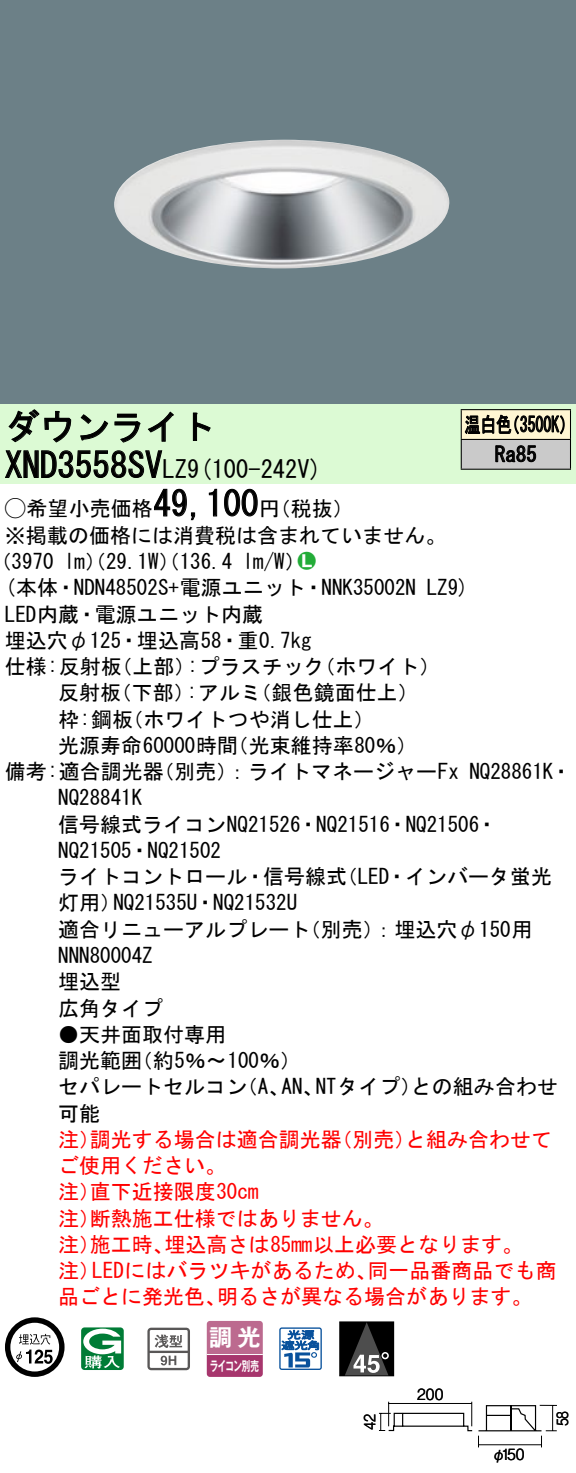
<style>
.page{position:relative;width:576px;height:1473px;background:#fff}
.page>*{position:absolute;margin:0;border:0;box-sizing:border-box;transform-origin:0 0}
.t1{font:35px "MS Gothic";color:#000}
.t2{font:24.5px "MS Gothic";color:#000}
.t3{font:23.1px "Gothic MB101 Pro De Bold 90 pv RKSJ H";color:#fff}
.t4{font:21px/26.2px "MS Gothic";color:#000}
.t5{font:21px/26.2px "MS Gothic";color:#f00}
.t6{font:21px/29.8px "MS Gothic";color:#000;scale:.75 1}
.t7{font:21px "Ford Classification 1";color:#23ac38}
.t8{font:15.4px "Gothic BBB Pro Medium 90 pv RKSJ H";color:#000;scale:.9 1}
.t9{font:15.4px "Gothic BBB Pro Medium 90 pv RKSJ H";color:#000;scale:.81 1}
.t10{font:15.4px "Gothic BBB Pro Medium 90 pv RKSJ H";color:#000;scale:.85 1}
.t11{font:13.3px "Gothic MB101 Pro De Bold 90 pv RKSJ H";letter-spacing:-.05em;color:#fff;scale:.65 1}
.s1{font-size:24.5px}
.s2{font-family:"Ford Classification 1"}
.s3{color:#fff}
</style>
<div class="page">
<div style="left:0;top:0;width:575px;height:404px;background:#6c8087"></div>
<img style="left:114px;top:140px;width:336px;height:129px">
<div style="left:0;top:404px;width:575px;height:79px;background:#dcfad4"></div>
<svg style="left:8px;top:409px;width:64px;height:34px"></svg>
<svg style="left:80px;top:413px;width:60px;height:30px"></svg>
<svg style="left:147px;top:411px;width:26px;height:31px"></svg>
<svg style="left:192px;top:412px;width:19px;height:29px"></svg>
<svg style="left:5px;top:450px;width:158px;height:28px"></svg>
<svg style="left:154px;top:488px;width:42px;height:32px"></svg>
<svg style="left:208px;top:488px;width:9px;height:29px"></svg>
<svg style="left:224px;top:488px;width:34px;height:29px"></svg>
<svg style="left:5px;top:1317px;width:59px;height:59px"></svg>
<svg style="left:81px;top:1327px;width:43px;height:42px"></svg>
<svg style="left:147px;top:1327px;width:43px;height:42px"></svg>
<svg style="left:206px;top:1320px;width:56px;height:56px;background:#b75d87"></svg>
<hr style="left:207px;top:1353px;width:55px;height:1px;background:#fff">
<svg style="left:279px;top:1327px;width:43px;height:42px"></svg>
<div style="left:339px;top:1321px;width:54px;height:54px;background:#000"></div>
<svg style="left:344px;top:1321px;width:44px;height:54px"></svg>
<div style="left:461px;top:409px;width:109px;height:30px;background:#fff6d2"></div>
<div style="left:461px;top:439px;width:109px;height:30px;background:#cacaca"></div>
<hr style="left:460px;top:409px;width:110px;height:1px;background:#000">
<hr style="left:569px;top:410px;width:2px;height:29px;background:#000">
<hr style="left:460px;top:439px;width:110px;height:1px;background:#000">
<hr style="left:569px;top:440px;width:2px;height:28px;background:#000">
<hr style="left:460px;top:468px;width:110px;height:2px;background:#000">
<svg style="left:460px;top:410px;width:104px;height:58px"></svg>
<svg style="left:379px;top:1401px;width:177px;height:46px"></svg>
<h1 class="t1" style="left:5px;top:409px;width:212px">ダウンライト</h1>
<p class="t2" style="left:187px;top:456px;width:136px">(9 100-242 (V</p>
<h1 class="t1" style="left:5px;top:447px;width:184px">XND3558SV<span class="s1">LZ</span></h1>
<h1 class="t1" style="left:153px;top:486px;width:106px">49,100</h1>
<p class="t4" style="left:5px;top:495px;width:442px"><span class="s2">A</span>希望小売価格<br>※掲載の価格には消費税は含まれていません。</p>
<p class="t7" style="left:298px;top:550px;width:19px">2<span class="s3">7</span></p>
<p class="t4" style="left:259px;top:495px;width:96px">（円税抜(</p>
<p class="t4" style="left:243px;top:548px;width:64px">l m (W/</p>
<p class="t4" style="left:-9px;top:548px;width:65px">（3970</p>
<p class="t4" style="left:64px;top:548px;width:169px">lm）（29.1 ）（W 136.4</p>
<p class="t6" style="left:494px;top:409px;width:57px;text-indent:-30px">温白色<br>Ra85</p>
<p class="t6" style="left:504px;top:409px;width:96px">（3500 (K</p>
<p class="t4" style="left:5px;top:574px;width:412px">(本体・NDN48502 +S 電源ユニット・NNK35002N</p>
<p class="t4" style="left:5px;top:600px;width:259px">LED内蔵・電源ユニット内蔵</p>
<p class="t4" style="left:5px;top:627px;width:308px">埋込穴φ125・埋込高58・重0.7kg</p>
<p class="t4" style="left:314px;top:653px;width:127px">（ホワイト(</p>
<p class="t4" style="left:426px;top:574px;width:44px">LZ (9</p>
<p class="t4" style="left:187px;top:653px;width:139px">:プラスチック</p>
<p class="t4" style="left:5px;top:653px;width:118px">仕様:反射板</p>
<p class="t4" style="left:111px;top:653px;width:85px">（上部）</p>
<p class="t4" style="left:58px;top:679px;width:64px">反射板</p>
<p class="t4" style="left:111px;top:679px;width:85px">（下部）</p>
<p class="t4" style="left:187px;top:679px;width:76px">:アルミ</p>
<p class="t4" style="left:250px;top:679px;width:169px">（銀色鏡面仕上(</p>
<p class="t4" style="left:58px;top:705px;width:76px">枠:鋼板</p>
<p class="t4" style="left:122px;top:705px;width:253px">（ホワイトつや消し仕上(</p>
<p class="t4" style="left:58px;top:732px;width:181px">光源寿命60000時間</p>
<p class="t4" style="left:227px;top:732px;width:191px">（光束維持率80％(</p>
<p class="t4" style="left:153px;top:758px;width:307px">（別売：）ライトマネージャーFx</p>
<p class="t4" style="left:5px;top:758px;width:160px">備考:適合調光器</p>
<p class="t4" style="left:58px;top:784px;width:85px">NQ28841K</p>
<p class="t4" style="left:58px;top:810px;width:441px">信号線式ライコンNQ21526・NQ21516・NQ21506・</p>
<p class="t4" style="left:58px;top:837px;width:164px">NQ21505・NQ21502</p>
<p class="t4" style="left:336px;top:863px;width:217px">（LED・インバータ蛍光</p>
<p class="t4" style="left:469px;top:758px;width:104px">NQ28861 ・K</p>
<p class="t4" style="left:58px;top:863px;width:290px;text-align:center">ライトコントロール・信号線式<br>NQ21535 ・U NQ21532U</p>
<p class="t4" style="left:58px;top:889px;width:64px">灯用）</p>
<p class="t4" style="left:58px;top:915px;width:253px">適合リニューアルプレート<br>NNN80004Z<br>埋込型<br>広角タイプ</p>
<p class="t4" style="left:132px;top:1020px;width:171px;text-indent:-73px">●天井面取付専用<br>（約5％〜100％(</p>
<p class="t4" style="left:300px;top:915px;width:234px">（別売：）埋込穴φ150用</p>
<p class="t4" style="left:58px;top:1047px;width:85px">調光範囲</p>
<p class="t4" style="left:315px;top:1073px;width:107px">NTタイプ）</p>
<p class="t4" style="left:411px;top:1073px;width:148px">との組み合わせ</p>
<p class="t4" style="left:58px;top:1073px;width:190px">セパレートセルコン可能</p>
<p class="t4" style="left:237px;top:1073px;width:54px">（、A</p>
<p class="t4" style="left:281px;top:1073px;width:43px">AN、</p>
<p class="t5" style="left:90px;top:1125px;width:253px">調光する場合は適合調光器</p>
<p class="t5" style="left:331px;top:1125px;width:85px">（別売）</p>
<p class="t5" style="left:405px;top:1125px;width:148px">と組み合わせて</p>
<p class="t5" style="left:58px;top:1125px;width:43px">注）</p>
<p class="t5" style="left:58px;top:1152px;width:169px">ご使用ください。</p>
<p class="t5" style="left:90px;top:1178px;width:170px">直下近接限度30cm</p>
<p class="t5" style="left:90px;top:1178px;width:295px;text-indent:-32px">注）<br>断熱施工仕様ではありません。</p>
<p class="t5" style="left:58px;top:1204px;width:43px">注）</p>
<p class="t5" style="left:164px;top:1230px;width:360px">埋込高さは85mm以上必要となります。</p>
<p class="t5" style="left:90px;top:1230px;width:85px">施工時、</p>
<p class="t5" style="left:58px;top:1230px;width:43px">注）</p>
<p class="t5" style="left:92px;top:1257px;width:286px">LEDにはバラツキがあるため、</p>
<p class="t5" style="left:367px;top:1257px;width:190px">同一品番商品でも商</p>
<p class="t5" style="left:58px;top:1257px;width:43px">注）</p>
<p class="t5" style="left:58px;top:1283px;width:169px">品ごとに発光色、</p>
<p class="t5" style="left:217px;top:1283px;width:317px">明るさが異なる場合があります。</p>
<p class="t3" style="left:209px;top:1317px;width:53px">調光</p>
<p class="t11" style="left:210px;top:1354px;width:77px">ライコン別売</p>
<p class="t10" style="left:357px;top:1429px;width:21px;rotate:-90deg">42</p>
<p class="t8" style="left:417px;top:1381px;width:31px">200</p>
<p class="t8" style="left:501px;top:1441px;width:27px">150</p>
<p class="t8" style="left:491px;top:1441px;width:17px">φ</p>
<p class="t9" style="left:550px;top:1425px;width:21px;rotate:-90deg">58</p>
</div>
